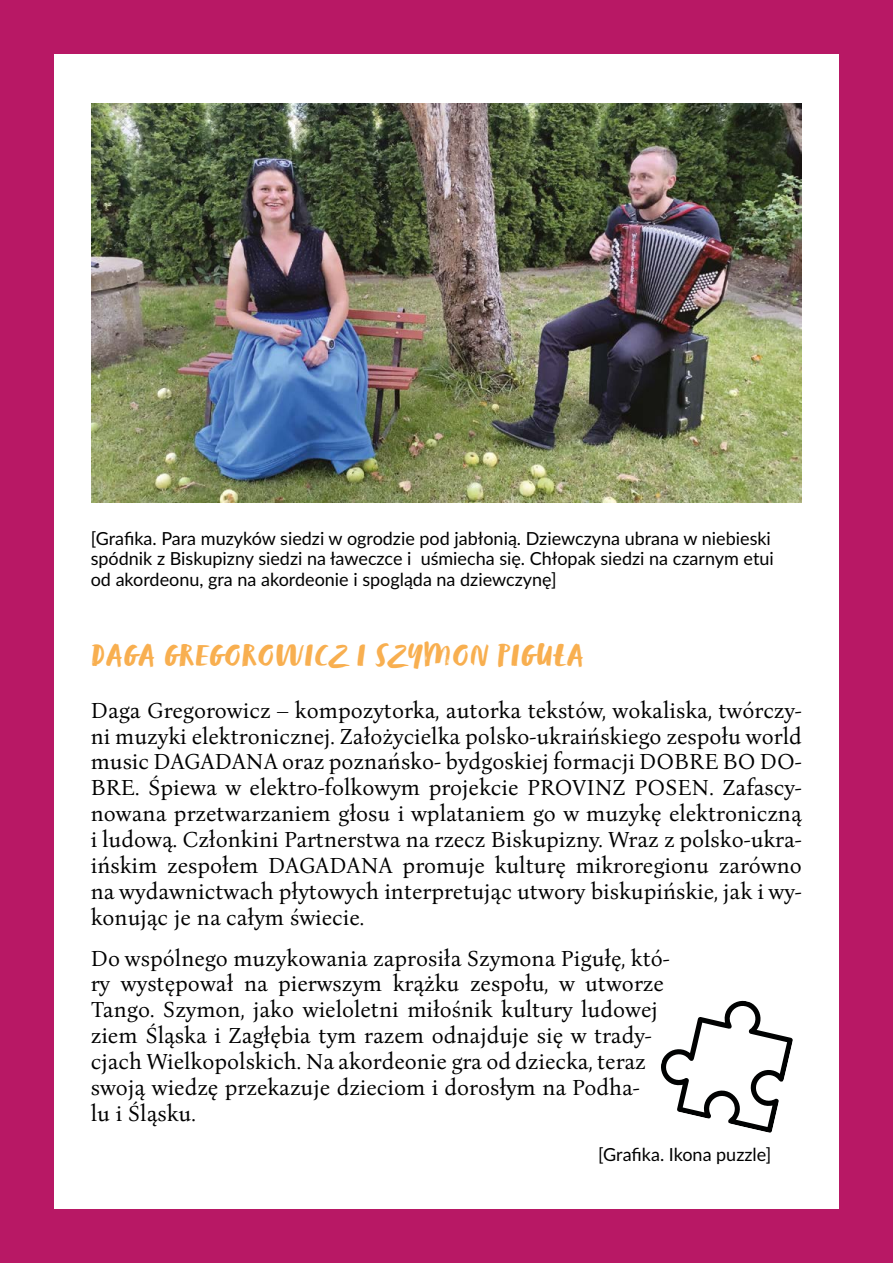
<style>
.page{position:relative;width:893px;height:1263px;background:#b81865}
.page>*{position:absolute;margin:0;border:0;box-sizing:border-box;transform-origin:0 0}
.t1{font:31.5px "Zooja Pro";letter-spacing:.075em;color:#f8af50}
.t2{font:22.5px/25.8px "Bona Nova";color:#000;text-align:justify}
.t3{font:18px/20.7px "Lato";color:#000}
</style>
<div class="page">
<div style="left:54px;top:54px;width:785px;height:1155px;background:#fff"></div>
<img style="left:91px;top:104px;width:711px;height:398px">
<svg style="left:661px;top:1000px;width:132px;height:133px"></svg>
<p class="t3" style="left:91px;top:527px;width:684px">[Grafika. Para muzyków siedzi w ogrodzie pod jabłonią. Dziewczyna ubrana w niebieski spódnik z Biskupizny siedzi na ławeczce i uśmiecha się. Chłopak siedzi na czarnym etui od akordeonu, gra na akordeonie i spogląda na dziewczynę]</p>
<h1 class="t1" style="left:91px;top:636px;width:493px">DAGA GREGOROWICZ I SZYMON PIGUŁA</h1>
<p class="t2" style="left:91px;top:697px;width:713px">Daga Gregorowicz – kompozytorka, autorka tekstów, wokaliska, twórczy&shy;ni muzyki elektronicznej. Założycielka polsko-ukraińskiego zespołu world music DAGADANA oraz poznańsko- bydgoskiej formacji DOBRE BO DO-BRE. Śpiewa w elektro-folkowym projekcie PROVINZ POSEN. Zafascy&shy;nowana przetwarzaniem głosu i wplataniem go w muzykę elektroniczną i ludową. Członkini Partnerstwa na rzecz Biskupizny. Wraz z polsko-ukra&shy;ińskim zespołem DAGADANA promuje kulturę mikroregionu zarówno na wydawnictwach płytowych interpretując utwory biskupińskie, jak i wy&shy;konując je na całym świecie.</p>
<p class="t2" style="left:91px;top:945px;width:581px;text-align:left">Do wspólnego muzykowania zaprosiła Szymona Pigułę, któ&shy;ry występował na pierwszym krążku zespołu, w utworze Tango. Szymon, jako wieloletni miłośnik kultury ludowej ziem Śląska i Zagłębia tym razem odnajduje się w trady&shy;cjach Wielkopolskich. Na akordeonie gra od dziecka, teraz swoją wiedzę przekazuje dzieciom i dorosłym na Podha-<br>lu i Śląsku.</p>
<p class="t3" style="left:598px;top:1143px;width:175px">[Grafika. Ikona puzzle]</p>
</div>
